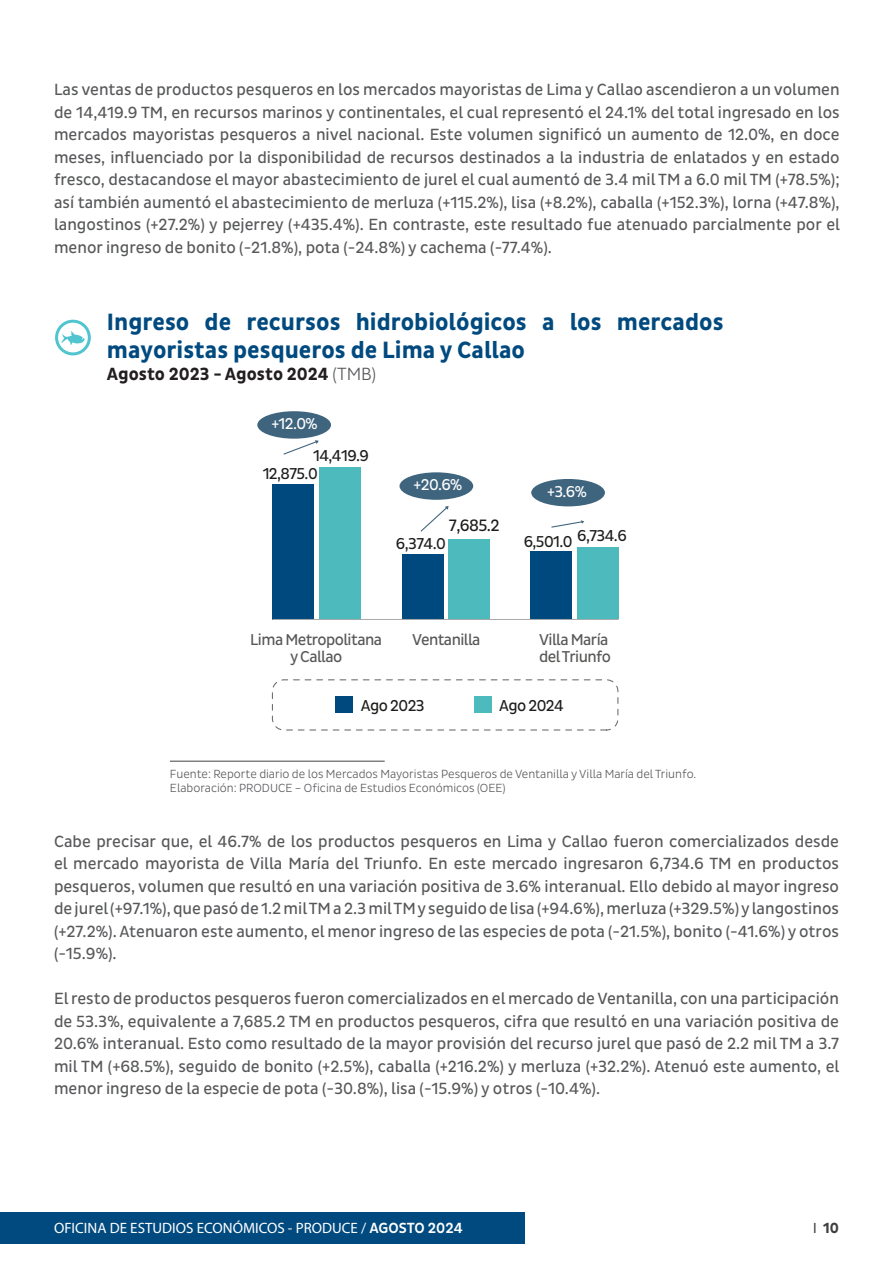
<style>
.page{position:relative;width:893px;height:1263px;background:#fff}
.page>*{position:absolute;margin:0;border:0;box-sizing:border-box;transform-origin:0 0}
.t1{font:700 24px/28.8px "Pluto Sans Cond";color:#004a7f}
.t2{font:700 18px "Pluto Sans Cond";color:#231f20}
.t3{font:16.8px "Pluto Sans Cond";color:#1d1e1c}
.t4{font:16.5px/22.5px "Pluto Sans Cond";color:#57585a;text-align:justify}
.t5{font:16.05px/31.8px "Pluto Sans Cond";letter-spacing:-.035em;color:#1d1e1c}
.t6{font:16.05px/17.4px "Pluto Sans Cond";letter-spacing:-.035em;color:#575756}
.t7{font:16.05px "Pluto Sans Cond";color:#fff}
.t8{font:15px "Myriad Pro";color:#fff}
.t9{font:700 15px "Pluto Sans Cond";color:#3e3e3f}
.t10{font:300 12px "Pluto Sans Cond";color:#57585a}
.s1{font-weight:300;color:#57585a}
.s2{color:#fff}
.s3{font-family:"Pluto Sans Cond";font-weight:500}
.s4{font-family:"Myriad Pro";font-weight:400}
</style>
<div class="page">
<div style="left:0;top:1212px;width:525px;height:32px;background:#004a7f"></div>
<hr style="left:892px;top:1212px;width:1px;height:32px;background:#004a7f">
<hr style="left:170px;top:761px;width:215px;height:1px;background:#57585a">
<div style="left:475px;top:697px;width:17px;height:16px;background:#4dbbbd"></div>
<div style="left:402px;top:553px;width:41px;height:66px;background:#00497e"></div>
<div style="left:335px;top:697px;width:17px;height:16px;background:#00497e"></div>
<div style="left:531px;top:551px;width:41px;height:68px;background:#00497e"></div>
<div style="left:448px;top:539px;width:42px;height:80px;background:#4dbbbd"></div>
<div style="left:577px;top:547px;width:42px;height:72px;background:#4dbbbd"></div>
<div style="left:272px;top:679px;width:346px;height:51px;border:1px dashed #6d6e71;border-radius:11px"></div>
<div style="left:531px;top:479px;width:74px;height:27px;background:#3f647e;border-radius:50%"></div>
<div style="left:257px;top:411px;width:74px;height:28px;background:#3f647e;border-radius:50%"></div>
<div style="left:272px;top:484px;width:42px;height:135px;background:#00497e"></div>
<div style="left:319px;top:467px;width:41px;height:152px;background:#4dbbbd"></div>
<svg style="left:551px;top:520px;width:33px;height:8px"></svg>
<div style="left:399px;top:472px;width:74px;height:28px;background:#3f647e;border-radius:50%"></div>
<svg style="left:420px;top:506px;width:29px;height:26px"></svg>
<svg style="left:283px;top:440px;width:36px;height:15px"></svg>
<hr style="left:272px;top:619px;width:347px;height:1px;background:#a7a9ac">
<div style="left:55px;top:320px;width:36px;height:35px;border:3px solid #50c4cf;border-radius:50%"></div>
<svg style="left:61px;top:331px;width:24px;height:14px"></svg>
<p class="t4" style="left:54px;top:78px;width:787px">Las ventas de productos pesqueros en los mercados mayoristas de Lima y Callao ascendieron a un volumen de 14,419.9 TM, en recursos marinos y continentales, el cual representó el 24.1% del total ingresado en los mercados mayoristas pesqueros a nivel nacional. Este volumen significó un aumento de 12.0%, en doce meses, influenciado por la disponibilidad de recursos destinados a la industria de enlatados y en estado fresco, destacandose el mayor abastecimiento de jurel el cual aumentó de 3.4 mil TM a 6.0 mil TM (+78.5%); así también aumentó el abastecimiento de merluza (+115.2%), lisa (+8.2%), caballa (+152.3%), lorna (+47.8%), langostinos (+27.2%) y pejerrey (+435.4%). En contraste, este resultado fue atenuado parcialmente por el menor ingreso de bonito (-21.8%), pota (-24.8%) y cachema (-77.4%).</p>
<p class="t1" style="left:107px;top:308px;width:618px">Ingreso de recursos hidrobiológicos a los mercados mayoristas pesqueros de Lima y Callao</p>
<p class="t2" style="left:107px;top:364px;width:271px">Agosto 2023 - Agosto 2024 <span class="s1">(TMB)</span></p>
<p class="t5" style="left:313px;top:408px;width:57px;text-indent:-42px"><span class="s2">+12.0%<br></span>14,419.9</p>
<p class="t5" style="left:263px;top:457px;width:57px">12,875.0</p>
<p class="t7" style="left:414px;top:476px;width:50px">+20.6%</p>
<p class="t3" style="left:449px;top:516px;width:52px">7,685.2</p>
<p class="t5" style="left:396px;top:528px;width:51px">6,374.0</p>
<p class="t7" style="left:547px;top:482px;width:41px">+3.6%</p>
<p class="t5" style="left:524px;top:523px;width:105px">6,501.0 6,734.6</p>
<p class="t6" style="left:250px;top:631px;width:133px;text-align:center">Lima Metropolitana y Callao</p>
<p class="t6" style="left:412px;top:631px;width:70px">Ventanilla</p>
<p class="t6" style="left:539px;top:631px;width:73px">Villa María del Triunfo</p>
<p class="t5" style="left:361px;top:690px;width:65px">Ago 2023</p>
<p class="t5" style="left:499px;top:690px;width:66px">Ago 2024</p>
<p class="t10" style="left:170px;top:767px;width:528px">Fuente: Reporte diario de los Mercados Mayoristas Pesqueros de Ventanilla y Villa María del Triunfo.</p>
<p class="t10" style="left:170px;top:781px;width:337px">Elaboración: PRODUCE – Oficina de Estudios Económicos (OEE)</p>
<p class="t4" style="left:54px;top:830px;width:786px">Cabe precisar que, el 46.7% de los productos pesqueros en Lima y Callao fueron comercializados desde el mercado mayorista de Villa María del Triunfo. En este mercado ingresaron 6,734.6 TM en productos pesqueros, volumen que resultó en una variación positiva de 3.6% interanual. Ello debido al mayor ingreso de jurel (+97.1%), que pasó de 1.2 mil TM a 2.3 mil TM y seguido de lisa (+94.6%), merluza (+329.5%) y langostinos (+27.2%). Atenuaron este aumento, el menor ingreso de las especies de pota (-21.5%), bonito (-41.6%) y otros (-15.9%).</p>
<p class="t4" style="left:54px;top:987px;width:787px">El resto de productos pesqueros fueron comercializados en el mercado de Ventanilla, con una participación de 53.3%, equivalente a 7,685.2 TM en productos pesqueros, cifra que resultó en una variación positiva de 20.6% interanual. Esto como resultado de la mayor provisión del recurso jurel que pasó de 2.2 mil TM a 3.7 mil TM (+68.5%), seguido de bonito (+2.5%), caballa (+216.2%) y merluza (+32.2%). Atenuó este aumento, el menor ingreso de la especie de pota (-30.8%), lisa (-15.9%) y otros (-10.4%).</p>
<p class="t8" style="left:54px;top:1219px;width:410px">OFICINA DE ESTUDIOS ECONÓMICOS - PRODUCE / <span class="s3">AGOSTO 2024</span></p>
<p class="t9" style="left:813px;top:1220px;width:27px"><span class="s4">I</span> 10</p>
</div>
